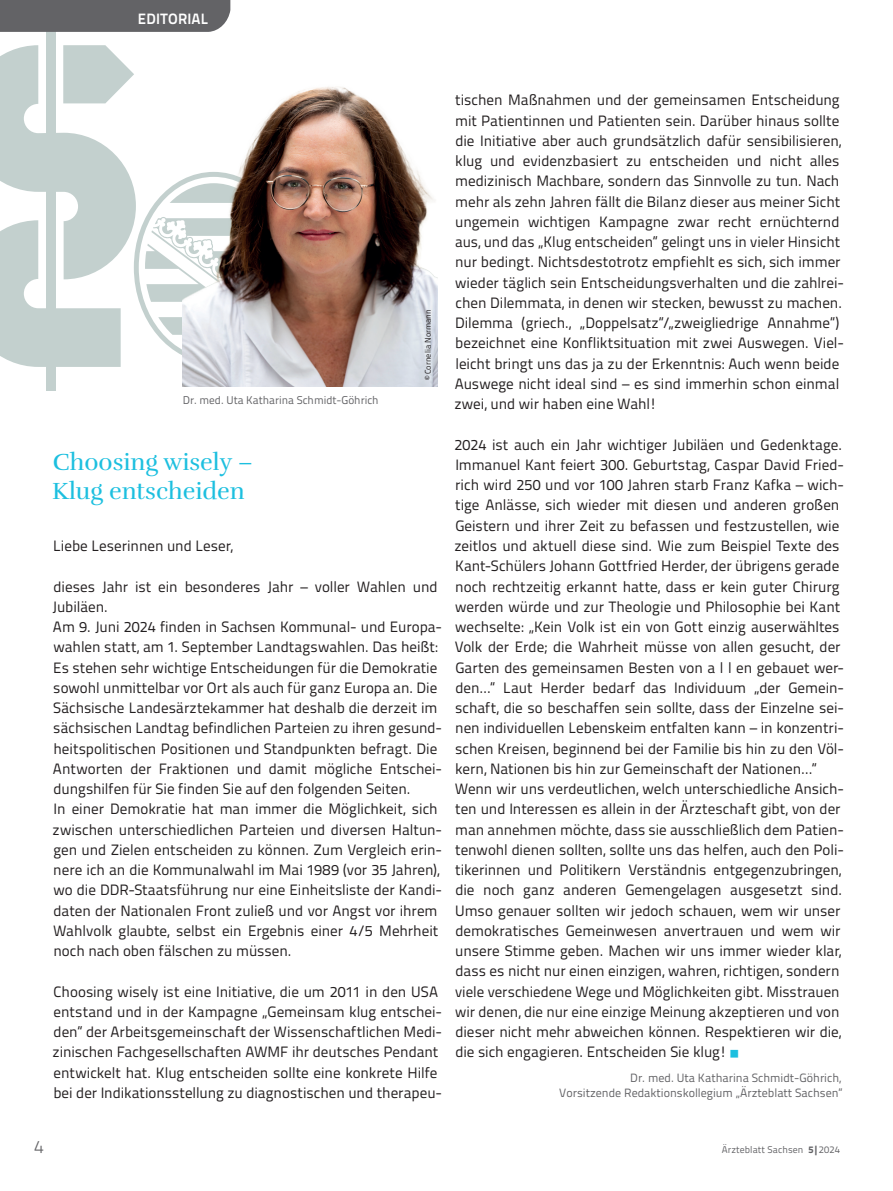
<style>
.page{position:relative;width:893px;height:1191px;background:#fff}
.page>*{position:absolute;margin:0;border:0;box-sizing:border-box;transform-origin:0 0}
.t1{font:24px/28.8px "Rufina";color:#1cbfdf}
.t2{font:300 18px "Titillium Text";color:#636366}
.t3{font:15px/20.2px "Titillium Text";color:#231f20}
.t4{font:700 15px "Titillium Text";letter-spacing:.015em;color:#fff}
.t5{font:12px/14.4px "Titillium Text";color:#636366;text-align:right}
.t6{font:11.25px "Titillium Text";color:#636366}
.t7{font:9.75px "Titillium Text";letter-spacing:.01em;color:#636366}
.t8{font:8.25px "Titillium Text";color:#231f20}
.s1{font-family:"Source Sans Variable";font-size:9.75px;color:#1cbfdf}
.s2{font-weight:800}
</style>
<div class="page">
<svg style="left:0;top:45px;width:183px;height:322px"></svg>
<div style="left:46px;top:32px;width:9px;height:358px;background:#c3d0ce"></div>
<img style="left:183px;top:87px;width:255px;height:300px">
<div style="left:0;top:0;width:230px;height:32px;background:#636366"></div>
<p class="t4" style="left:138px;top:7px;width:72px">EDITORIAL</p>
<p class="t6" style="left:183px;top:392px;width:197px">Dr. med. Uta Katharina Schmidt-Göhrich</p>
<p class="t8" style="left:422px;top:380px;width:72px;rotate:-90deg">© Cornelia Normann</p>
<h1 class="t1" style="left:52px;top:448px;width:202px">Choosing wisely –<br>Klug entscheiden</h1>
<p class="t3" style="left:53px;top:535px;width:181px">Liebe Leserinnen und Leser,</p>
<p class="t3" style="left:53px;top:575px;width:391px">dieses Jahr ist ein besonderes Jahr – voller Wahlen und Jubiläen.<br>Am 9. Juni 2024 finden in Sachsen Kommunal- und Europa&shy;wahlen statt, am 1. September Landtagswahlen. Das heißt:<br>Es stehen sehr wichtige Entscheidungen für die Demokratie sowohl unmittelbar vor Ort als auch für ganz Europa an. Die Sächsische Landesärztekammer hat deshalb die derzeit im sächsischen Landtag befindlichen Parteien zu ihren gesund&shy;heitspolitischen Positionen und Standpunkten befragt. Die Antworten der Fraktionen und damit mögliche Entschei&shy;dungshilfen für Sie finden Sie auf den folgenden Seiten.<br>In einer Demokratie hat man immer die Möglichkeit, sich zwischen unterschiedlichen Parteien und diversen Haltun&shy;gen und Zielen entscheiden zu können. Zum Vergleich erin&shy;nere ich an die Kommunalwahl im Mai 1989 (vor 35 Jahren), wo die DDR-Staatsführung nur eine Einheitsliste der Kandi&shy;daten der Nationalen Front zuließ und vor Angst vor ihrem Wahlvolk glaubte, selbst ein Ergebnis einer 4/5 Mehrheit noch nach oben fälschen zu müssen.</p>
<p class="t3" style="left:53px;top:980px;width:391px">Choosing wisely ist eine Initiative, die um 2011 in den USA entstand und in der Kampagne „Gemeinsam klug entschei&shy;den“ der Arbeitsgemeinschaft der Wissenschaftlichen Medi&shy;zinischen Fachgesellschaften AWMF ihr deutsches Pendant entwickelt hat. Klug entscheiden sollte eine konkrete Hilfe bei der Indikationsstellung zu diagnostischen und therapeu-</p>
<p class="t3" style="left:454px;top:89px;width:391px">tischen Maßnahmen und der gemeinsamen Entscheidung mit Patientinnen und Patienten sein. Darüber hinaus sollte die Initiative aber auch grundsätzlich dafür sensibilisieren, klug und evidenzbasiert zu entscheiden und nicht alles medizinisch Machbare, sondern das Sinnvolle zu tun. Nach mehr als zehn Jahren fällt die Bilanz dieser aus meiner Sicht ungemein wichtigen Kampagne zwar recht ernüchternd aus, und das „Klug entscheiden“ gelingt uns in vieler Hinsicht nur bedingt. Nichtsdestotrotz empfiehlt es sich, sich immer wieder täglich sein Entscheidungsverhalten und die zahlrei&shy;chen Dilemmata, in denen wir stecken, bewusst zu machen.<br>Dilemma (griech., „Doppelsatz“/„zweigliedrige Annahme“) bezeichnet eine Konfliktsituation mit zwei Auswegen. Viel&shy;leicht bringt uns das ja zu der Erkenntnis: Auch wenn beide Auswege nicht ideal sind – es sind immerhin schon einmal zwei, und wir haben eine Wahl!</p>
<p class="t3" style="left:454px;top:433px;width:391px">2024 ist auch ein Jahr wichtiger Jubiläen und Gedenktage.<br>Immanuel Kant feiert 300. Geburtstag, Caspar David Fried&shy;rich wird 250 und vor 100 Jahren starb Franz Kafka – wich&shy;tige Anlässe, sich wieder mit diesen und anderen großen Geistern und ihrer Zeit zu befassen und festzustellen, wie zeitlos und aktuell diese sind. Wie zum Beispiel Texte des Kant-Schülers Johann Gottfried Herder, der übrigens gerade noch rechtzeitig erkannt hatte, dass er kein guter Chirurg werden würde und zur Theologie und Philosophie bei Kant wechselte: „Kein Volk ist ein von Gott einzig auserwähltes Volk der Erde; die Wahrheit müsse von allen gesucht, der Garten des gemeinsamen Besten von a l l en gebauet wer&shy;den…“ Laut Herder bedarf das Individuum „der Gemein&shy;schaft, die so beschaffen sein sollte, dass der Einzelne sei&shy;nen individuellen Lebenskeim entfalten kann – in konzentri&shy;schen Kreisen, beginnend bei der Familie bis hin zu den Völ&shy;kern, Nationen bis hin zur Gemeinschaft der Nationen…“ Wenn wir uns verdeutlichen, welch unterschiedliche Ansich&shy;ten und Interessen es allein in der Ärzteschaft gibt, von der man annehmen möchte, dass sie ausschließlich dem Patien&shy;tenwohl dienen sollten, sollte uns das helfen, auch den Poli&shy;tikerinnen und Politikern Verständnis entgegenzubringen, die noch ganz anderen Gemengelagen ausgesetzt sind.<br>Umso genauer sollten wir jedoch schauen, wem wir unser demokratisches Gemeinwesen anvertrauen und wem wir unsere Stimme geben. Machen wir uns immer wieder klar, dass es nicht nur einen einzigen, wahren, richtigen, sondern viele verschiedene Wege und Möglichkeiten gibt. Misstrauen wir denen, die nur eine einzige Meinung akzeptieren und von dieser nicht mehr abweichen können. Respektieren wir die, die sich engagieren. Entscheiden Sie klug! <span class="s1">■</span></p>
<p class="t5" style="left:559px;top:1070px;width:285px">Dr. med. Uta Katharina Schmidt-Göhrich,<br>Vorsitzende Redaktionskollegium „Ärzteblatt Sachsen“</p>
<p class="t2" style="left:34px;top:1133px;width:11px">4</p>
<p class="t7" style="left:722px;top:1142px;width:119px">Ärzteblatt Sachsen <span class="s2">5|</span>2024</p>
</div>
